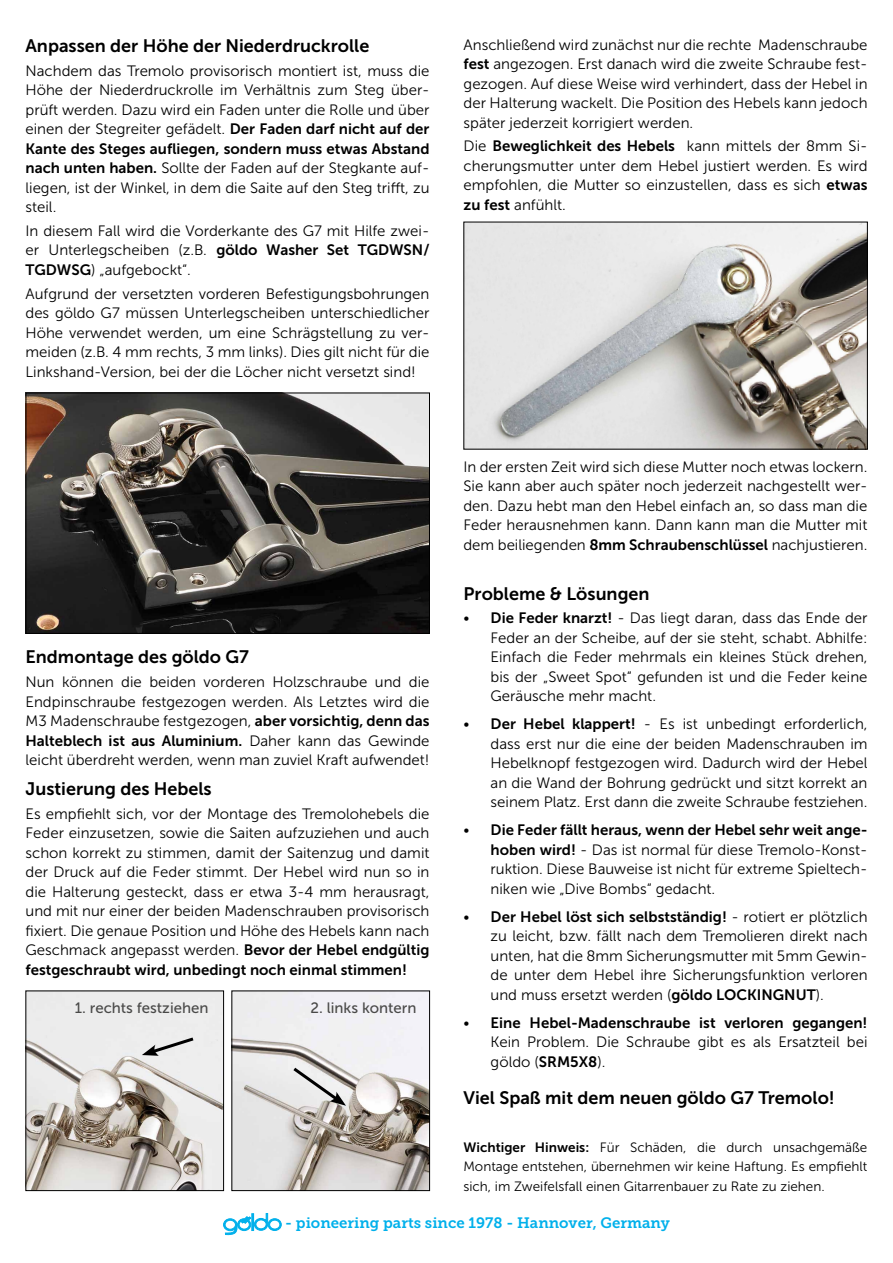
<style>
.page{position:relative;width:893px;height:1263px;background:#fff}
.page>*{position:absolute;margin:0;border:0;box-sizing:border-box;transform-origin:0 0}
.t1{font:18px "Museo Sans 700";color:#000}
.t2{font:15px/19.5px "Museo Sans 300";color:#000;text-align:justify}
.t3{font:15px "Museo Sans 700";color:#000}
.t4{font:15px "Museo Slab 700";color:#00b0eb}
.t5{font:15px "Museo Sans 500";color:#494948}
.t6{font:13.5px/19.5px "Museo Sans 300";color:#000;text-align:justify}
.s1{font-family:"Museo Sans 700"}
.s2{font-family:"Museo Sans 300"}
</style>
<div class="page">
<svg style="left:223px;top:1213px;width:58px;height:22px"></svg>
<img style="left:234px;top:993px;width:194px;height:196px">
<div style="left:232px;top:991px;width:198px;height:200px;border:1px solid #000"></div>
<svg style="left:290px;top:1065px;width:56px;height:41px"></svg>
<img style="left:28px;top:993px;width:194px;height:196px">
<div style="left:26px;top:991px;width:198px;height:200px;border:1px solid #000"></div>
<svg style="left:142px;top:1035px;width:55px;height:21px"></svg>
<img style="left:28px;top:395px;width:400px;height:237px">
<div style="left:26px;top:393px;width:404px;height:241px;border:1px solid #000"></div>
<img style="left:466px;top:224px;width:399px;height:223px">
<p class="t1" style="left:26px;top:36px;width:345px">Anpassen der Höhe der Niederdruckrolle</p>
<p class="t2" style="left:26px;top:61px;width:405px">Nachdem das Tremolo provisorisch montiert ist, muss die Höhe der Niederdruckrolle im Verhältnis zum Steg über&shy;prüft werden. Dazu wird ein Faden unter die Rolle und über einen der Stegreiter gefädelt. <span class="s1">Der Faden darf nicht auf der</span></p>
<p class="t3" style="left:26px;top:140px;width:405px">Kante des Steges aufliegen, sondern muss etwas Abstand</p>
<p class="t2" style="left:26px;top:158px;width:405px"><span class="s1">nach unten haben.</span> Sollte der Faden auf der Stegkante auf&shy;liegen, ist der Winkel, in dem die Saite auf den Steg trifft, zu steil.</p>
<p class="t2" style="left:26px;top:221px;width:405px">In diesem Fall wird die Vorderkante des G7 mit Hilfe zwei&shy;er Unterlegscheiben (z.B. <span class="s1">göldo Washer Set TGDWSN/ TGDWSG</span>) „aufgebockt“.</p>
<p class="t2" style="left:26px;top:284px;width:405px">Aufgrund der versetzten vorderen Befestigungsbohrungen des göldo G7 müssen Unterlegscheiben unterschiedlicher Höhe verwendet werden, um eine Schrägstellung zu ver&shy;meiden (z.B. 4 mm rechts, 3 mm links). Dies gilt nicht für die Linkshand-Version, bei der die Löcher nicht versetzt sind!</p>
<p class="t1" style="left:26px;top:647px;width:225px">Endmontage des göldo G7</p>
<p class="t2" style="left:26px;top:672px;width:405px">Nun können die beiden vorderen Holzschraube und die Endpinschraube festgezogen werden. Als Letztes wird die M3 Madenschraube festgezogen, <span class="s1">aber vorsichtig, denn das</span></p>
<p class="t3" style="left:26px;top:732px;width:405px">Halteblech ist aus Aluminium. <span class="s2">Daher kann das Gewinde</span></p>
<p class="t2" style="left:26px;top:750px;width:405px">leicht überdreht werden, wenn man zuviel Kraft aufwendet!</p>
<p class="t1" style="left:26px;top:778px;width:188px">Justierung des Hebels</p>
<p class="t2" style="left:26px;top:804px;width:405px">Es empfiehlt sich, vor der Montage des Tremolohebels die Feder einzusetzen, sowie die Saiten aufzuziehen und auch schon korrekt zu stimmen, damit der Saitenzug und damit der Druck auf die Feder stimmt. Der Hebel wird nun so in die Halterung gesteckt, dass er etwa 3-4 mm herausragt, und mit nur einer der beiden Madenschrauben provisorisch fixiert. Die genaue Position und Höhe des Hebels kann nach Geschmack angepasst werden. <span class="s1">Bevor der Hebel endgültig</span></p>
<p class="t3" style="left:26px;top:961px;width:383px">festgeschraubt wird, unbedingt noch einmal stimmen!</p>
<p class="t5" style="left:75px;top:999px;width:135px">1. rechts festziehen</p>
<p class="t5" style="left:311px;top:999px;width:108px">2. links kontern</p>
<p class="t2" style="left:464px;top:35px;width:405px">Anschließend wird zunächst nur die rechte Madenschraube <span class="s1">fest</span> angezogen. Erst danach wird die zweite Schraube fest&shy;gezogen. Auf diese Weise wird verhindert, dass der Hebel in der Halterung wackelt. Die Position des Hebels kann jedoch später jederzeit korrigiert werden.</p>
<p class="t2" style="left:464px;top:136px;width:405px">Die <span class="s1">Beweglichkeit des Hebels</span> kann mittels der 8mm Si&shy;cherungsmutter unter dem Hebel justiert werden. Es wird empfohlen, die Mutter so einzustellen, dass es sich <span class="s1">etwas zu fest</span> anfühlt.</p>
<p class="t2" style="left:463px;top:457px;width:405px">In der ersten Zeit wird sich diese Mutter noch etwas lockern.<br>Sie kann aber auch später noch jederzeit nachgestellt wer&shy;den. Dazu hebt man den Hebel einfach an, so dass man die Feder herausnehmen kann. Dann kann man die Mutter mit dem beiliegenden <span class="s1">8mm Schraubenschlüssel</span> nachjustieren.</p>
<p class="t1" style="left:464px;top:583px;width:187px">Probleme &amp; Lösungen</p>
<p class="t2" style="left:491px;top:608px;width:378px;text-indent:-27px">• <span class="s1">Die Feder knarzt!</span> - Das liegt daran, dass das Ende der Feder an der Scheibe, auf der sie steht, schabt. Abhilfe:<br>Einfach die Feder mehrmals ein kleines Stück drehen, bis der „Sweet Spot“ gefunden ist und die Feder keine Geräusche mehr macht.</p>
<p class="t2" style="left:491px;top:714px;width:378px;text-indent:-27px">• <span class="s1">Der Hebel klappert!</span> - Es ist unbedingt erforderlich, dass erst nur die eine der beiden Madenschrauben im Hebelknopf festgezogen wird. Dadurch wird der Hebel an die Wand der Bohrung gedrückt und sitzt korrekt an seinem Platz. Erst dann die zweite Schraube festziehen.</p>
<p class="t3" style="left:464px;top:822px;width:405px"><span class="s2">•</span> Die Feder fällt heraus, wenn der Hebel sehr weit ange-</p>
<p class="t2" style="left:491px;top:840px;width:378px"><span class="s1">hoben wird!</span> - Das ist normal für diese Tremolo-Konst&shy;ruktion. Diese Bauweise ist nicht für extreme Spieltech&shy;niken wie „Dive Bombs“ gedacht.</p>
<p class="t3" style="left:464px;top:908px;width:405px"><span class="s2">•</span> Der Hebel löst sich selbstständig! <span class="s2">- rotiert er plötzlich</span></p>
<p class="t2" style="left:491px;top:926px;width:378px">zu leicht, bzw. fällt nach dem Tremolieren direkt nach unten, hat die 8mm Sicherungsmutter mit 5mm Gewin&shy;de unter dem Hebel ihre Sicherungsfunktion verloren und muss ersetzt werden (<span class="s1">göldo LOCKINGNUT</span>).</p>
<p class="t3" style="left:464px;top:1014px;width:405px"><span class="s2">•</span> Eine Hebel-Madenschraube ist verloren gegangen!</p>
<p class="t2" style="left:491px;top:1032px;width:378px">Kein Problem. Die Schraube gibt es als Ersatzteil bei göldo (<span class="s1">SRM5X8</span>).</p>
<p class="t1" style="left:463px;top:1088px;width:373px">Viel Spaß mit dem neuen göldo G7 Tremolo!</p>
<p class="t6" style="left:463px;top:1137px;width:405px"><span class="s1">Wichtiger Hinweis:</span> Für Schäden, die durch unsachgemäße Montage entstehen, übernehmen wir keine Haftung. Es empfiehlt sich, im Zweifelsfall einen Gitarrenbauer zu Rate zu ziehen.</p>
<p class="t4" style="left:285px;top:1215px;width:386px">- pioneering parts since 1978 - Hannover, Germany</p>
</div>
